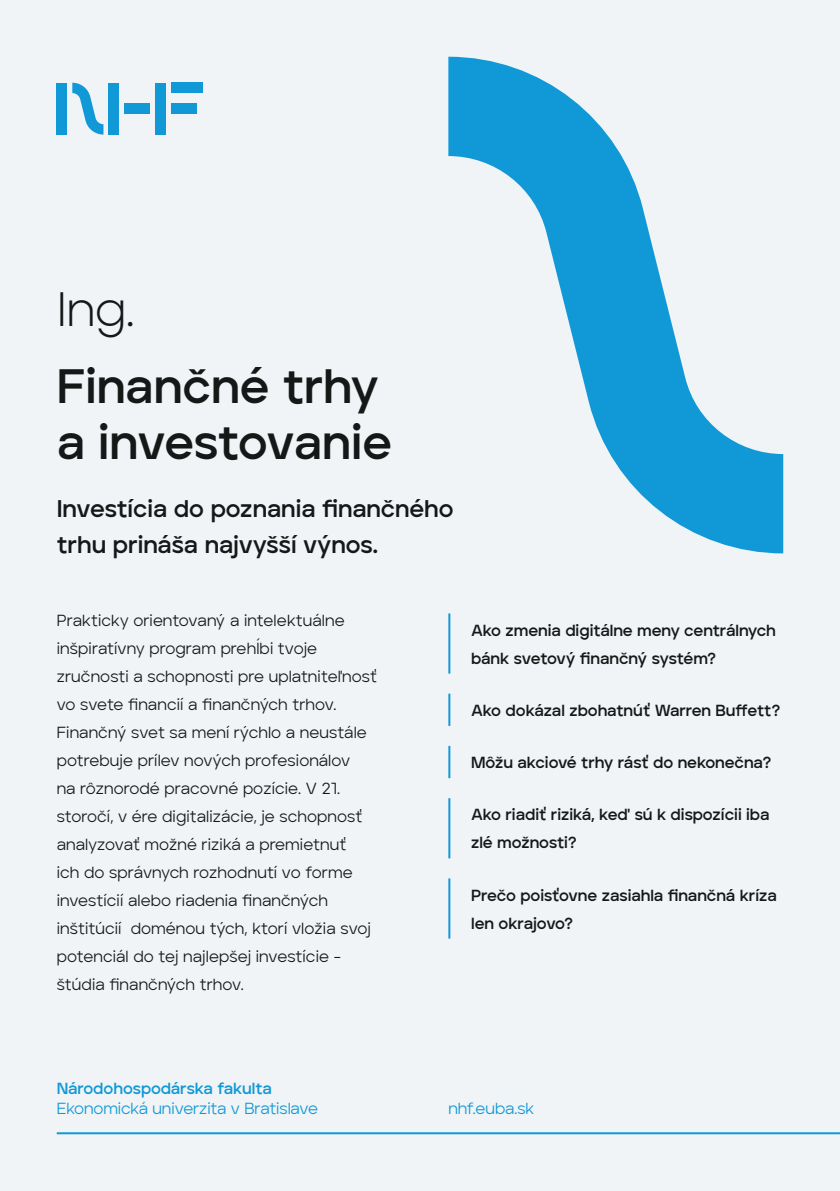
<style>
.page{position:relative;width:840px;height:1191px;background:#fff}
.page>*{position:absolute;margin:0;border:0;box-sizing:border-box;transform-origin:0 0}
.t1{font:700 48px/56px "Aventa";letter-spacing:-.005em;color:#161818}
.t2{font:300 48px "Aventa";color:#161818}
.t3{font:700 24px/36px "Aventa";color:#161818}
.t4{font:16px/28px "Aventa";letter-spacing:.005em;color:#161818}
.t5{font:700 16px/28px "Aventa";letter-spacing:-.005em;color:#161818}
.t6{font:16px "Aventa";letter-spacing:-.005em;color:#1099d6}
.t7{font:700 16px "Aventa";letter-spacing:-.005em;color:#1099d6}
</style>
<div class="page">
<div style="left:0;top:0;width:839px;height:1191px;background:#f1f4f7"></div>
<svg style="left:448px;top:57px;width:334px;height:496px"></svg>
<hr style="left:57px;top:1132px;width:782px;height:2px;background:#1099d6">
<hr style="left:448px;top:878px;width:2px;height:60px;background:#1099d6">
<hr style="left:448px;top:798px;width:2px;height:60px;background:#1099d6">
<hr style="left:448px;top:746px;width:2px;height:32px;background:#1099d6">
<hr style="left:448px;top:693px;width:2px;height:33px;background:#1099d6">
<hr style="left:448px;top:613px;width:2px;height:60px;background:#1099d6">
<div style="left:109px;top:83px;width:10px;height:52px;background:#1099d6"></div>
<div style="left:155px;top:83px;width:11px;height:52px;background:#1099d6"></div>
<div style="left:57px;top:83px;width:10px;height:52px;background:#1099d6"></div>
<div style="left:124px;top:103px;width:26px;height:11px;background:#1099d6"></div>
<div style="left:171px;top:103px;width:26px;height:11px;background:#1099d6"></div>
<div style="left:171px;top:83px;width:31px;height:10px;background:#1099d6"></div>
<svg style="left:72px;top:83px;width:31px;height:52px"></svg>
<h1 class="t2" style="left:57px;top:279px;width:79px">Ing.</h1>
<h1 class="t1" style="left:57px;top:358px;width:336px">Finančné trhy a investovanie</h1>
<h2 class="t3" style="left:57px;top:491px;width:398px">Investícia do poznania finančného trhu prináša najvyšší výnos.</h2>
<p class="t4" style="left:57px;top:606px;width:321px">Prakticky orientovaný a intelektuálne inšpiratívny program prehĺbi tvoje zručnosti a schopnosti pre uplatniteľnosť vo svete financií a finančných trhov.<br>Finančný svet sa mení rýchlo a neustále potrebuje prílev nových profesionálov<br>na rôznorodé pracovné pozície. V 21. storočí, v ére digitalizácie, je schopnosť analyzovať možné riziká a premietnuť<br>ich do správnych rozhodnutí vo forme investícií alebo riadenia finančných inštitúcií doménou tých, ktorí vložia svoj potenciál do tej najlepšej investície - štúdia finančných trhov.</p>
<p class="t5" style="left:471px;top:616px;width:306px">Ako zmenia digitálne meny centrálnych bánk svetový finančný systém?</p>
<p class="t5" style="left:471px;top:696px;width:310px">Ako dokázal zbohatnúť Warren Buffett?</p>
<p class="t5" style="left:471px;top:748px;width:301px">Môžu akciové trhy rásť do nekonečna?</p>
<p class="t5" style="left:471px;top:800px;width:300px">Ako riadiť riziká, keď sú k dispozícii iba zlé možnosti?</p>
<p class="t5" style="left:471px;top:881px;width:307px">Prečo poisťovne zasiahla finančná kríza len okrajovo?</p>
<p class="t7" style="left:57px;top:1078px;width:217px">Národohospodárska fakulta</p>
<p class="t6" style="left:57px;top:1098px;width:263px">Ekonomická univerzita v Bratislave</p>
<p class="t6" style="left:448px;top:1098px;width:87px">nhf.euba.sk</p>
</div>
